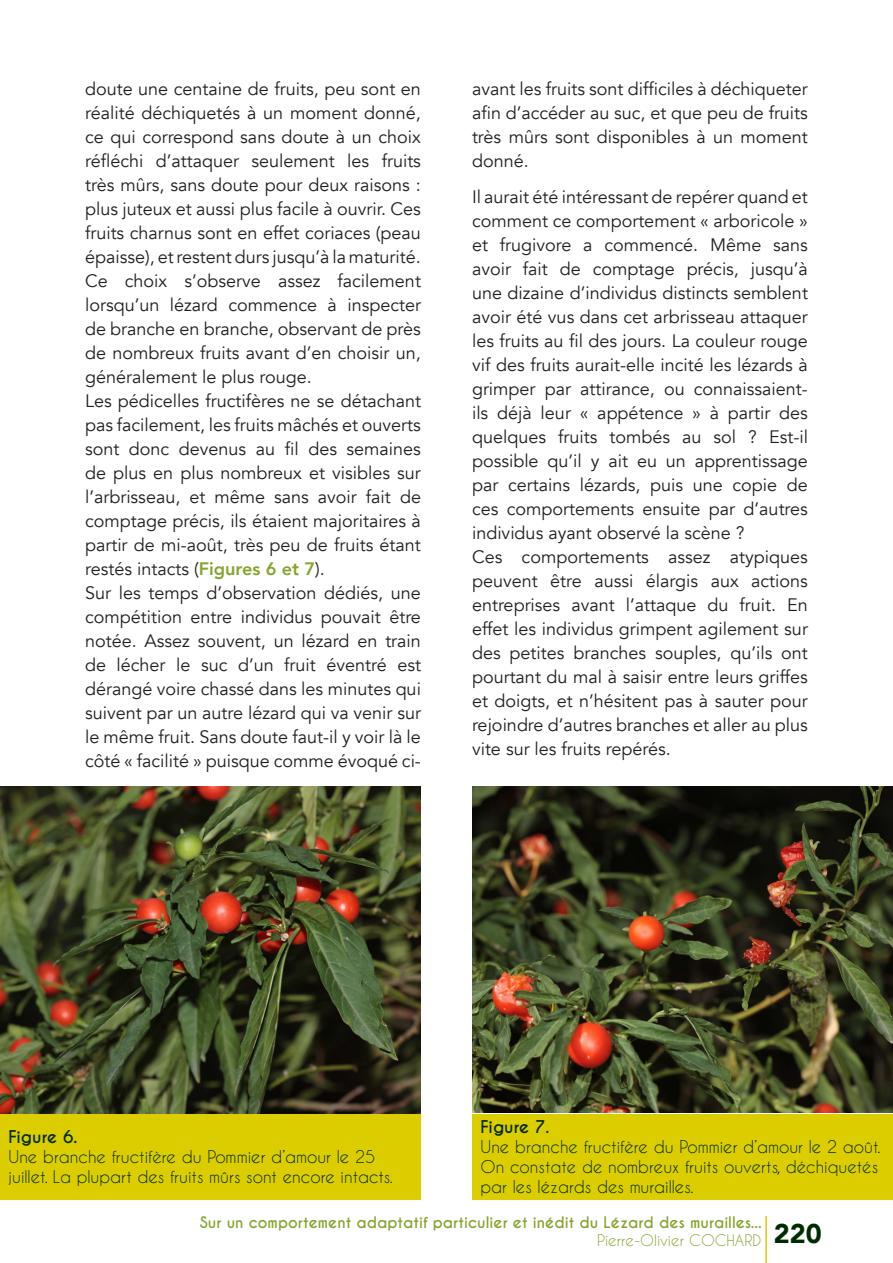
<style>
.page{position:relative;width:893px;height:1263px;background:#fff}
.page>*{position:absolute;margin:0;border:0;box-sizing:border-box;transform-origin:0 0}
.t1{font:18px/24px "Avenir";color:#231f20;text-align:justify}
.t2{font:16.5px/19.8px "Caviar Dreams";color:#002b00}
.t3{font:700 16.5px "Caviar Dreams";color:#002b00}
.t4{font:700 15px/18px "Caviar Dreams";color:#87a330}
.s1{font-weight:800;color:#87a330}
.s2{font-weight:400}
</style>
<div class="page">
<hr style="left:765px;top:1216px;width:2px;height:47px;background:#dbcd00">
<img style="left:0;top:787px;width:421px;height:327px">
<img style="left:472px;top:787px;width:421px;height:325px">
<div style="left:0;top:1114px;width:421px;height:85px;background:#dbcd00"></div>
<div style="left:472px;top:1114px;width:421px;height:85px;background:#dbcd00"></div>
<p class="t1" style="left:85px;top:77px;width:337px">doute une centaine de fruits, peu sont en réalité déchiquetés à un moment donné, ce qui correspond sans doute à un choix réfléchi d’attaquer seulement les fruits très mûrs, sans doute pour deux raisons : plus juteux et aussi plus facile à ouvrir. Ces fruits charnus sont en effet coriaces (peau épaisse), et restent durs jusqu’à la maturité.<br>Ce choix s’observe assez facilement lorsqu’un lézard commence à inspecter de branche en branche, observant de près de nombreux fruits avant d’en choisir un, généralement le plus rouge.</p>
<p class="t1" style="left:85px;top:389px;width:337px">Les pédicelles fructifères ne se détachant pas facilement, les fruits mâchés et ouverts sont donc devenus au fil des semaines de plus en plus nombreux et visibles sur l’arbrisseau, et même sans avoir fait de comptage précis, ils étaient majoritaires à partir de mi-août, très peu de fruits étant restés intacts (<span class="s1">Figures 6 et 7</span>).</p>
<p class="t1" style="left:85px;top:581px;width:337px">Sur les temps d’observation dédiés, une compétition entre individus pouvait être notée. Assez souvent, un lézard en train de lécher le suc d’un fruit éventré est dérangé voire chassé dans les minutes qui suivent par un autre lézard qui va venir sur le même fruit. Sans doute faut-il y voir là le côté « facilité » puisque comme évoqué ci-</p>
<p class="t1" style="left:472px;top:77px;width:337px">avant les fruits sont difficiles à déchiqueter afin d’accéder au suc, et que peu de fruits très mûrs sont disponibles à un moment donné.</p>
<p class="t1" style="left:472px;top:185px;width:337px">Il aurait été intéressant de repérer quand et comment ce comportement « arboricole » et frugivore a commencé. Même sans avoir fait de comptage précis, jusqu’à une dizaine d’individus distincts semblent avoir été vus dans cet arbrisseau attaquer les fruits au fil des jours. La couleur rouge vif des fruits aurait-elle incité les lézards à grimper par attirance, ou connaissaient&shy;ils déjà leur « appétence » à partir des quelques fruits tombés au sol ? Est-il possible qu’il y ait eu un apprentissage par certains lézards, puis une copie de ces comportements ensuite par d’autres individus ayant observé la scène ?</p>
<p class="t1" style="left:472px;top:545px;width:337px">Ces comportements assez atypiques peuvent être aussi élargis aux actions entreprises avant l’attaque du fruit. En effet les individus grimpent agilement sur des petites branches souples, qu’ils ont pourtant du mal à saisir entre leurs griffes et doigts, et n’hésitent pas à sauter pour rejoindre d’autres branches et aller au plus vite sur les fruits repérés.</p>
<p class="t3" style="left:9px;top:1127px;width:70px">Figure 6.</p>
<p class="t2" style="left:9px;top:1147px;width:386px">Une branche fructifère du Pommier d’amour le 25 juillet. La plupart des fruits mûrs sont encore intacts.</p>
<p class="t3" style="left:480px;top:1117px;width:71px">Figure 7.</p>
<p class="t2" style="left:480px;top:1137px;width:402px">Une branche fructifère du Pommier d’amour le 2 août.<br>On constate de nombreux fruits ouverts, déchiquetés par les lézards des murailles.</p>
<p class="t4" style="left:597px;top:1213px;width:226px;text-indent:-397px">Sur un comportement adaptatif particulier et inédit du Lézard des murailles...<br><span class="s2">Pierre-Olivier COCHARD</span> <sup>220</sup></p>
</div>
